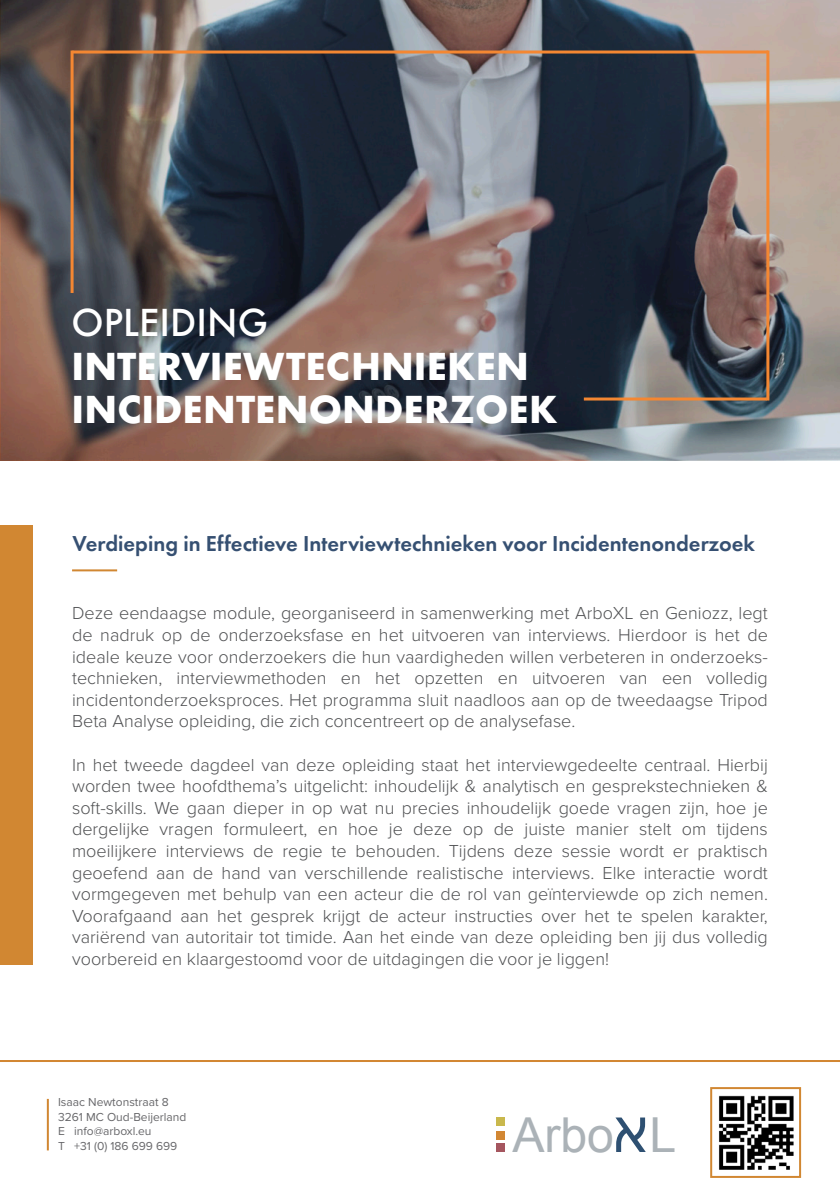
<style>
.page{position:relative;width:840px;height:1191px;background:#fff}
.page>*{position:absolute;margin:0;border:0;box-sizing:border-box;transform-origin:0 0}
.t1{font:48.2px "Arial";color:#abb2b7}
.t2{font:700 36px "Futura";color:#fff}
.t3{font:500 36px "Futura";color:#fff}
.t4{font:600 22.4px "Futura PT";color:#365072}
.t5{font:300 18px/21.6px "Proxima Nova";color:#515254;text-align:justify}
.t6{font:12px/14.4px "Proxima Nova";color:#67676a}
</style>
<div class="page">
<hr style="left:72px;top:569px;width:45px;height:2px;background:#d18732">
<hr style="left:0;top:1060px;width:839px;height:2px;background:#d28732">
<hr style="left:47px;top:1098px;width:2px;height:52px;background:#d18732">
<img style="left:712px;top:1090px;width:82px;height:84px">
<div style="left:709px;top:1087px;width:91px;height:90px;border:2px solid #d18732"></div>
<svg style="left:615px;top:1117px;width:30px;height:35px"></svg>
<div style="left:496px;top:1117px;width:8px;height:9px;background:#c9b84d"></div>
<div style="left:496px;top:1130px;width:8px;height:9px;background:#d28733"></div>
<div style="left:496px;top:1143px;width:8px;height:9px;background:#a5565f"></div>
<img style="left:1px;top:0;width:838px;height:460px">
<hr style="left:72px;top:51px;width:695px;height:3px;background:#f48732">
<hr style="left:766px;top:51px;width:3px;height:349px;background:#f48732">
<hr style="left:583px;top:397px;width:183px;height:3px;background:#f48732">
<svg style="left:70px;top:51px;width:4px;height:242px"></svg>
<div style="left:0;top:525px;width:32px;height:440px;background:#d18732"></div>
<p class="t3" style="left:72px;top:298px;width:198px">OPLEIDING</p>
<p class="t2" style="left:72px;top:340px;width:459px">INTERVIEWTECHNIEKEN</p>
<p class="t2" style="left:72px;top:383px;width:487px">INCIDENTENONDERZOEK</p>
<p class="t4" style="left:72px;top:529px;width:683px">Verdieping in Effectieve Interviewtechnieken voor Incidentenonderzoek</p>
<p class="t5" style="left:72px;top:601px;width:697px">Deze eendaagse module, georganiseerd in samenwerking met ArboXL en Geniozz, legt de nadruk op de onderzoeksfase en het uitvoeren van interviews. Hierdoor is het de ideale keuze voor onderzoekers die hun vaardigheden willen verbeteren in onderzoeks&shy;technieken, interviewmethoden en het opzetten en uitvoeren van een volledig incidentonderzoeksproces. Het programma sluit naadloos aan op de tweedaagse Tripod Beta Analyse opleiding, die zich concentreert op de analysefase.</p>
<p class="t5" style="left:72px;top:753px;width:697px">In het tweede dagdeel van deze opleiding staat het interviewgedeelte centraal. Hierbij worden twee hoofdthema’s uitgelicht: inhoudelijk &amp; analytisch en gesprekstechnieken &amp; soft-skills. We gaan dieper in op wat nu precies inhoudelijk goede vragen zijn, hoe je dergelijke vragen formuleert, en hoe je deze op de juiste manier stelt om tijdens moeilijkere interviews de regie te behouden. Tijdens deze sessie wordt er praktisch geoefend aan de hand van verschillende realistische interviews. Elke interactie wordt vormgegeven met behulp van een acteur die de rol van geïnterviewde op zich nemen.<br>Voorafgaand aan het gesprek krijgt de acteur instructies over het te spelen karakter, variërend van autoritair tot timide. Aan het einde van deze opleiding ben jij dus volledig voorbereid en klaargestoomd voor de uitdagingen die voor je liggen!</p>
<p class="t6" style="left:58px;top:1094px;width:130px">Isaac Newtonstraat 8<br>3261 MC Oud-Beijerland</p>
<p class="t6" style="left:58px;top:1123px;width:95px">E info@arboxl.eu</p>
<p class="t6" style="left:58px;top:1137px;width:121px">T +31 (0) 186 699 699</p>
<p class="t1" style="left:512px;top:1103px;width:165px">Arbo L</p>
</div>
